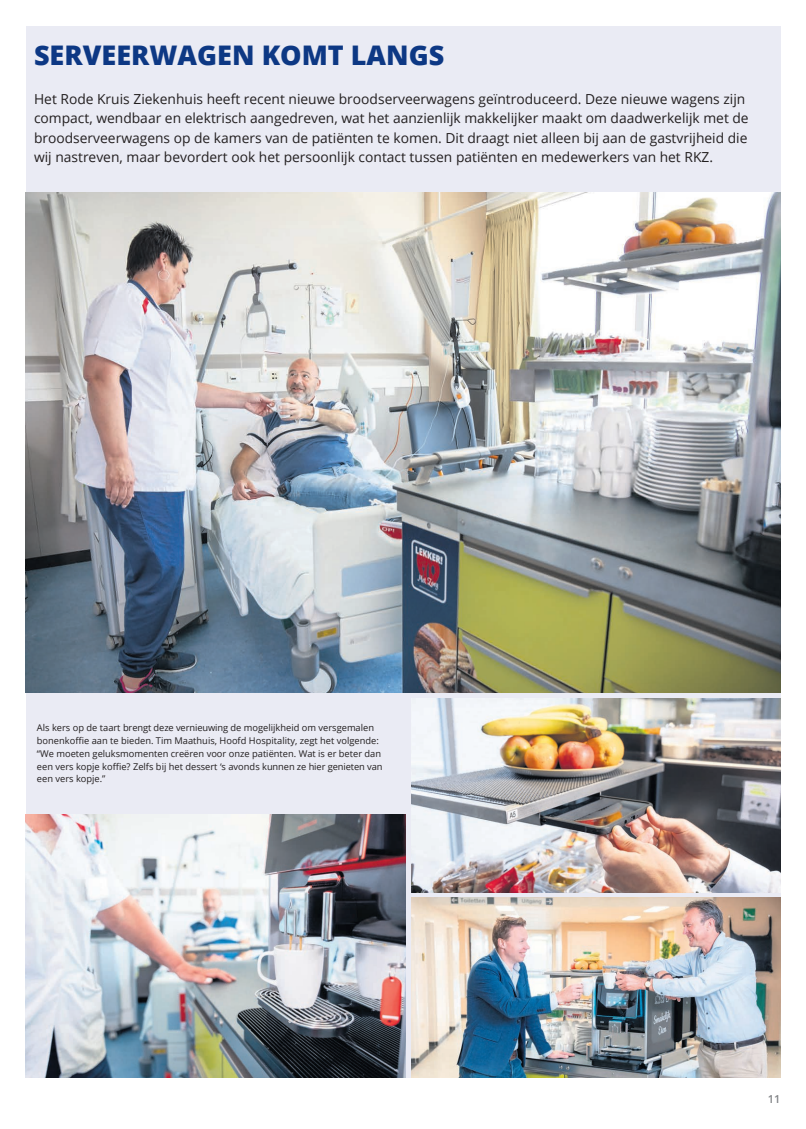
<style>
.page{position:relative;width:806px;height:1129px;background:#fff}
.page>*{position:absolute;margin:0;border:0;box-sizing:border-box;transform-origin:0 0}
.t1{font:800 27px "Open Sans";color:#0d3884}
.t2{font:13.8px/19.5px "Open Sans";color:#231f20}
.t3{font:600 11px "Open Sans";color:#808285}
.t4{font:9.3px/12.8px "Open Sans";color:#231f20}
</style>
<div class="page">
<div style="left:26px;top:26px;width:754px;height:1051px;background:#eaebf4"></div>
<img style="left:26px;top:814px;width:379px;height:263px">
<img style="left:411px;top:698px;width:369px;height:194px">
<img style="left:411px;top:897px;width:369px;height:180px">
<img style="left:26px;top:192px;width:754px;height:500px">
<h1 class="t1" style="left:34px;top:34px;width:411px">SERVEERWAGEN KOMT LANGS</h1>
<p class="t2" style="left:34px;top:88px;width:715px">Het Rode Kruis Ziekenhuis heeft recent nieuwe broodserveerwagens geïntroduceerd. Deze nieuwe wagens zijn compact, wendbaar en elektrisch aangedreven, wat het aanzienlijk makkelijker maakt om daadwerkelijk met de broodserveerwagens op de kamers van de patiënten te komen. Dit draagt niet alleen bij aan de gastvrijheid die wij nastreven, maar bevordert ook het persoonlijk contact tussen patiënten en medewerkers van het RKZ.</p>
<p class="t4" style="left:37px;top:721px;width:347px">Als kers op de taart brengt deze vernieuwing de mogelijkheid om versgemalen bonenkoffie aan te bieden. Tim Maathuis, Hoofd Hospitality, zegt het volgende: “We moeten geluksmomenten creëren voor onze patiënten. Wat is er beter dan een vers kopje koffie? Zelfs bij het dessert ‘s avonds kunnen ze hier genieten van een vers kopje.”</p>
<p class="t3" style="left:767px;top:1091px;width:14px">11</p>
</div>
